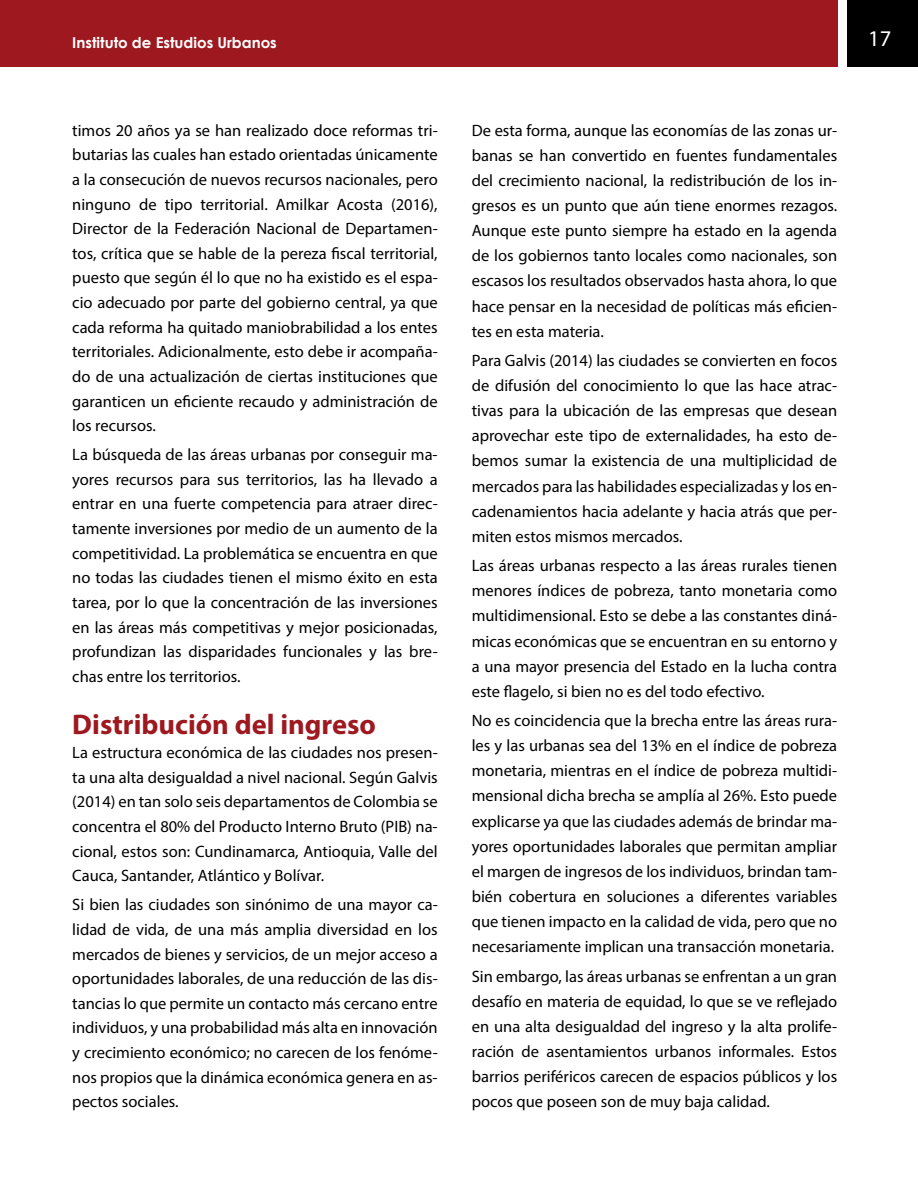
<style>
.page{position:relative;width:918px;height:1188px;background:#fff}
.page>*{position:absolute;margin:0;border:0;box-sizing:border-box;transform-origin:0 0}
.t1{font:700 28.5px "Myriad Pro";color:#9d191f}
.t2{font:22.5px "Myriad Pro";color:#fff}
.t3{font:16.5px/24.6px "Myriad Pro";color:#000;text-align:justify}
.t4{font:700 15px "Century Gothic";color:#fff}
</style>
<div class="page">
<div style="left:0;top:0;width:837px;height:67px;background:#9d191f"></div>
<div style="left:848px;top:0;width:70px;height:67px;background:#000"></div>
<p class="t4" style="left:72px;top:32px;width:206px">Instituto de Estudios Urbanos</p>
<h2 class="t2" style="left:868px;top:25px;width:25px">17</h2>
<p class="t3" style="left:72px;top:118px;width:367px">timos 20 años ya se han realizado doce reformas tri&shy;butarias las cuales han estado orientadas únicamente a la consecución de nuevos recursos nacionales, pero ninguno de tipo territorial. Amilkar Acosta (2016), Director de la Federación Nacional de Departamen&shy;tos, crítica que se hable de la pereza fiscal territorial, puesto que según él lo que no ha existido es el espa&shy;cio adecuado por parte del gobierno central, ya que cada reforma ha quitado maniobrabilidad a los entes territoriales. Adicionalmente, esto debe ir acompaña&shy;do de una actualización de ciertas instituciones que garanticen un eficiente recaudo y administración de los recursos.</p>
<p class="t3" style="left:72px;top:442px;width:367px">La búsqueda de las áreas urbanas por conseguir ma&shy;yores recursos para sus territorios, las ha llevado a entrar en una fuerte competencia para atraer direc&shy;tamente inversiones por medio de un aumento de la competitividad. La problemática se encuentra en que no todas las ciudades tienen el mismo éxito en esta tarea, por lo que la concentración de las inversiones en las áreas más competitivas y mejor posicionadas, profundizan las disparidades funcionales y las bre&shy;chas entre los territorios.</p>
<h1 class="t1" style="left:72px;top:705px;width:305px">Distribución del ingreso</h1>
<p class="t3" style="left:72px;top:740px;width:367px">La estructura económica de las ciudades nos presen&shy;ta una alta desigualdad a nivel nacional. Según Galvis (2014) en tan solo seis departamentos de Colombia se concentra el 80% del Producto Interno Bruto (PIB) na&shy;cional, estos son: Cundinamarca, Antioquia, Valle del Cauca, Santander, Atlántico y Bolívar.</p>
<p class="t3" style="left:72px;top:892px;width:367px">Si bien las ciudades son sinónimo de una mayor ca&shy;lidad de vida, de una más amplia diversidad en los mercados de bienes y servicios, de un mejor acceso a oportunidades laborales, de una reducción de las dis&shy;tancias lo que permite un contacto más cercano entre individuos, y una probabilidad más alta en innovación y crecimiento económico; no carecen de los fenóme&shy;nos propios que la dinámica económica genera en as&shy;pectos sociales.</p>
<p class="t3" style="left:472px;top:117px;width:367px;line-height:25px">De esta forma, aunque las economías de las zonas ur&shy;banas se han convertido en fuentes fundamentales del crecimiento nacional, la redistribución de los in&shy;gresos es un punto que aún tiene enormes rezagos.<br>Aunque este punto siempre ha estado en la agenda de los gobiernos tanto locales como nacionales, son escasos los resultados observados hasta ahora, lo que hace pensar en la necesidad de políticas más eficien&shy;tes en esta materia.</p>
<p class="t3" style="left:472px;top:348px;width:367px;line-height:25px">Para Galvis (2014) las ciudades se convierten en focos de difusión del conocimiento lo que las hace atrac&shy;tivas para la ubicación de las empresas que desean aprovechar este tipo de externalidades, ha esto de&shy;bemos sumar la existencia de una multiplicidad de mercados para las habilidades especializadas y los en&shy;cadenamientos hacia adelante y hacia atrás que per&shy;miten estos mismos mercados.</p>
<p class="t3" style="left:472px;top:553px;width:367px;line-height:25px">Las áreas urbanas respecto a las áreas rurales tienen menores índices de pobreza, tanto monetaria como multidimensional. Esto se debe a las constantes diná&shy;micas económicas que se encuentran en su entorno y a una mayor presencia del Estado en la lucha contra este flagelo, si bien no es del todo efectivo.</p>
<p class="t3" style="left:472px;top:708px;width:367px;line-height:25px">No es coincidencia que la brecha entre las áreas rura&shy;les y las urbanas sea del 13% en el índice de pobreza monetaria, mientras en el índice de pobreza multidi&shy;mensional dicha brecha se amplía al 26%. Esto puede explicarse ya que las ciudades además de brindar ma&shy;yores oportunidades laborales que permitan ampliar el margen de ingresos de los individuos, brindan tam&shy;bién cobertura en soluciones a diferentes variables que tienen impacto en la calidad de vida, pero que no necesariamente implican una transacción monetaria.</p>
<p class="t3" style="left:472px;top:963px;width:367px;line-height:25px">Sin embargo, las áreas urbanas se enfrentan a un gran desafío en materia de equidad, lo que se ve reflejado en una alta desigualdad del ingreso y la alta prolife&shy;ración de asentamientos urbanos informales. Estos barrios periféricos carecen de espacios públicos y los pocos que poseen son de muy baja calidad.</p>
</div>
